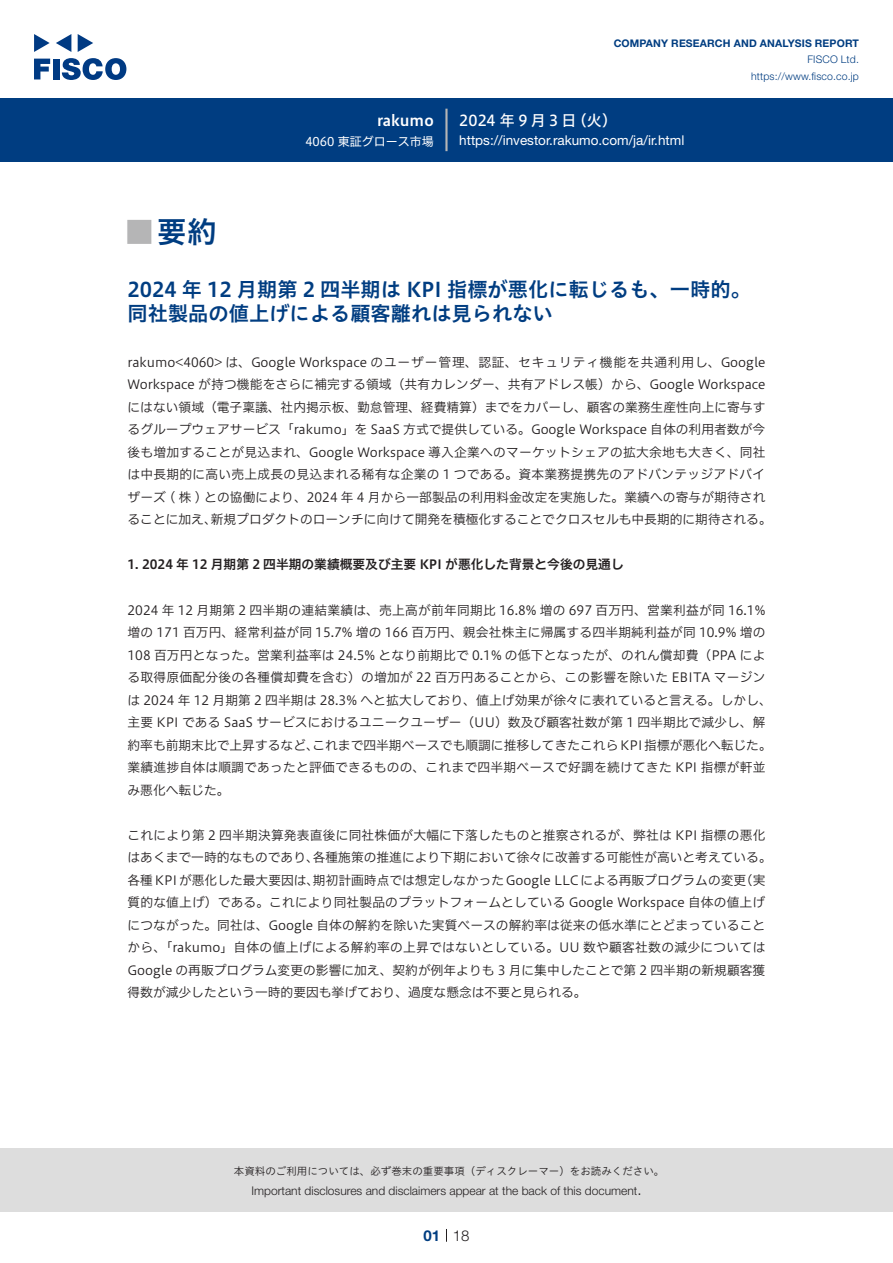
<style>
.page{position:relative;width:893px;height:1263px;background:#fff}
.page>*{position:absolute;margin:0;border:0;box-sizing:border-box;transform-origin:0 0}
.t1{font:30px "Hiragino UD Sans Std N W6";color:#003d81}
.t2{font:24px "Hiragino UD Sans Std N W6";color:#b5b5b6}
.中タイトル{font:20.25px/24px "Hiragino UD Sans Std W6";color:#003d81}
.t3{font:15px "Hiragino UD Sans F Std N W5";letter-spacing:.21em;color:#fff}
.t4{font:15px "Hiragino UD Sans F Std N W6";color:#fff}
.t5{font:300 15px "Helvetica Neue LT Std";color:#231f20}
.t6{font:700 15px "Helvetica Neue LT Std";color:#003d81}
.t7{font:13.5px "Helvetica Neue LT Std";color:#fff}
.本文{font:12.75px/22.5px "Hiragino UD Sans F Std N W3";letter-spacing:.005em;color:#231f20}
.小タイトル{font:12.75px "Hiragino UD Sans F Std N W6";color:#231f20}
.t8{font:300 12px "Helvetica Neue LT Std";color:#231f20}
.t9{font:12px "Hiragino UD Sans F Std N W4";color:#fff}
.t10{font:10.5px "Hiragino UD Sans Std W3";color:#231f20}
.t11{font:700 10.5px "Helvetica Neue LT Std";letter-spacing:.015em;color:#003d81}
.t12{font:300 10.5px/16.5px "Helvetica Neue LT Std";letter-spacing:.015em;color:#003d81;text-align:right}
</style>
<div class="page">
<div style="left:0;top:1148px;width:893px;height:64px;background:#ddd"></div>
<svg style="left:34px;top:59px;width:16px;height:20px"></svg>
<div style="left:53px;top:59px;width:6px;height:20px;background:#003a83"></div>
<svg style="left:62px;top:58px;width:64px;height:22px"></svg>
<svg style="left:34px;top:34px;width:16px;height:18px"></svg>
<svg style="left:78px;top:34px;width:15px;height:18px"></svg>
<svg style="left:56px;top:34px;width:15px;height:18px"></svg>
<div style="left:0;top:98px;width:893px;height:64px;background:#003d81"></div>
<hr style="left:445px;top:109px;width:3px;height:42px;background:#b5b5b6">
<svg style="left:446px;top:1229px;width:1px;height:13px"></svg>
<p class="t4" style="left:377px;top:109px;width:58px">rakumo</p>
<p class="t9" style="left:305px;top:132px;width:130px">4060 東証グロース市場</p>
<p class="t11" style="left:614px;top:37px;width:247px">COMPANY RESEARCH AND ANALYSIS REPORT</p>
<p class="t12" style="left:751px;top:51px;width:109px">FISCO Ltd. https://www.fisco.co j p.</p>
<p class="t3" style="left:459px;top:109px;width:119px">2024年9月3日</p>
<p class="t3" style="left:572px;top:109px;width:47px">（火(</p>
<p class="t7" style="left:459px;top:132px;width:227px">https://investor.rakumo.com j a/ .i r/ html</p>
<p class="t1" style="left:157px;top:209px;width:61px">要約</p>
<p class="t2" style="left:128px;top:213px;width:25px">█</p>
<p class="中タイトル" style="left:128px;top:276px;width:625px">2024 年 12 月期第 2 四半期は KPI 指標が悪化に転じるも、一時的。同社製品の値上げによる顧客離れは見られない</p>
<p class="本文" style="left:128px;top:350px;width:639px">rakumo&lt;4060&gt; は、Google Workspace のユーザー管理、認証、セキュリティ機能を共通利用し、Google</p>
<p class="本文" style="left:128px;top:373px;width:639px">Workspace が持つ機能をさらに補完する領域（共有カレンダー、共有アドレス帳）から、Google Workspace</p>
<p class="本文" style="left:128px;top:395px;width:639px">にはない領域（電子稟議、社内掲示板、勤怠管理、経費精算）までをカバーし、顧客の業務生産性向上に寄与す</p>
<p class="本文" style="left:128px;top:418px;width:639px">るグループウェアサービス「rakumo」を SaaS 方式で提供している。Google Workspace 自体の利用者数が今</p>
<p class="本文" style="left:128px;top:440px;width:639px">後も増加することが見込まれ、Google Workspace 導入企業へのマーケットシェアの拡大余地も大きく、同社</p>
<p class="本文" style="left:128px;top:463px;width:639px">は中長期的に高い売上成長の見込まれる稀有な企業の 1 つである。資本業務提携先のアドバンテッジアドバイ</p>
<p class="本文" style="left:128px;top:485px;width:639px">ザーズ ( 株 ) との協働により、2024 年 4 月から一部製品の利用料金改定を実施した。業績への寄与が期待され</p>
<p class="本文" style="left:211px;top:508px;width:562px">新規プロダクトのローンチに向けて開発を積極化することでクロスセルも中長期的に期待される。</p>
<p class="本文" style="left:128px;top:508px;width:91px">ることに加え、</p>
<p class="小タイトル" style="left:128px;top:555px;width:498px">1. 2024 年 12 月期第 2 四半期の業績概要及び主要 KPI が悪化した背景と今後の見通し</p>
<p class="本文" style="left:128px;top:598px;width:639px">2024 年 12 月期第 2 四半期の連結業績は、売上高が前年同期比 16.8% 増の 697 百万円、営業利益が同 16.1%</p>
<p class="本文" style="left:128px;top:620px;width:639px">増の 171 百万円、経常利益が同 15.7% 増の 166 百万円、親会社株主に帰属する四半期純利益が同 10.9% 増の</p>
<p class="本文" style="left:128px;top:643px;width:639px">108 百万円となった。営業利益率は 24.5% となり前期比で 0.1% の低下となったが、のれん償却費（PPA によ</p>
<p class="本文" style="left:128px;top:665px;width:639px">る取得原価配分後の各種償却費を含む）の増加が 22 百万円あることから、この影響を除いた EBITA マージン</p>
<p class="本文" style="left:128px;top:688px;width:646px">は 2024 年 12 月期第 2 四半期は 28.3% へと拡大しており、値上げ効果が徐々に表れていると言える。しかし、</p>
<p class="本文" style="left:128px;top:710px;width:639px">主要 KPI である SaaS サービスにおけるユニークユーザー（UU）数及び顧客社数が第 1 四半期比で減少し、解</p>
<p class="本文" style="left:312px;top:733px;width:461px">これまで四半期ベースでも順調に推移してきたこれらKPI指標が悪化へ転じた。</p>
<p class="本文" style="left:128px;top:733px;width:639px">約率も前期末比で上昇するなど、<br>業績進捗自体は順調であったと評価できるものの、これまで四半期ベースで好調を続けてきた KPI 指標が軒並み悪化へ転じた。</p>
<p class="本文" style="left:313px;top:823px;width:460px;text-indent:-185px">これにより第 2 四半期決算発表直後に同社株価が大幅に下落したものと推察されるが、弊社は KPI 指標の悪化各種施策の推進により下期において徐々に改善する可能性が高いと考えている。</p>
<p class="本文" style="left:128px;top:845px;width:193px">はあくまで一時的なものであり、</p>
<p class="本文" style="left:313px;top:868px;width:435px">期初計画時点では想定しなかったGoogle LLCによる再販プログラムの変更</p>
<p class="本文" style="left:128px;top:868px;width:639px">各種KPI が悪化した最大要因は、<br>質的な値上げ）である。これにより同社製品のプラットフォームとしている Google Workspace 自体の値上げにつながった。同社は、Google 自体の解約を除いた実質ベースの解約率は従来の低水準にとどまっていることから、「rakumo」自体の値上げによる解約率の上昇ではないとしている。UU 数や顧客社数の減少についてはGoogle の再販プログラム変更の影響に加え、契約が例年よりも 3 月に集中したことで第 2 四半期の新規顧客獲得数が減少したという一時的要因も挙げており、過度な懸念は不要と見られる。</p>
<p class="本文" style="left:740px;top:868px;width:27px">（実</p>
<p class="t10" style="left:234px;top:1163px;width:432px">本資料のご利用については、必ず巻末の重要事項（ディスクレーマー）をお読みください。</p>
<p class="t5" style="left:637px;top:1180px;width:6px">.</p>
<p class="t8" style="left:251px;top:1183px;width:387px">Important disclosures and disclaimers appear at the back of this document</p>
<p class="t6" style="left:423px;top:1226px;width:18px">01</p>
<p class="t5" style="left:453px;top:1226px;width:18px">18</p>
</div>
